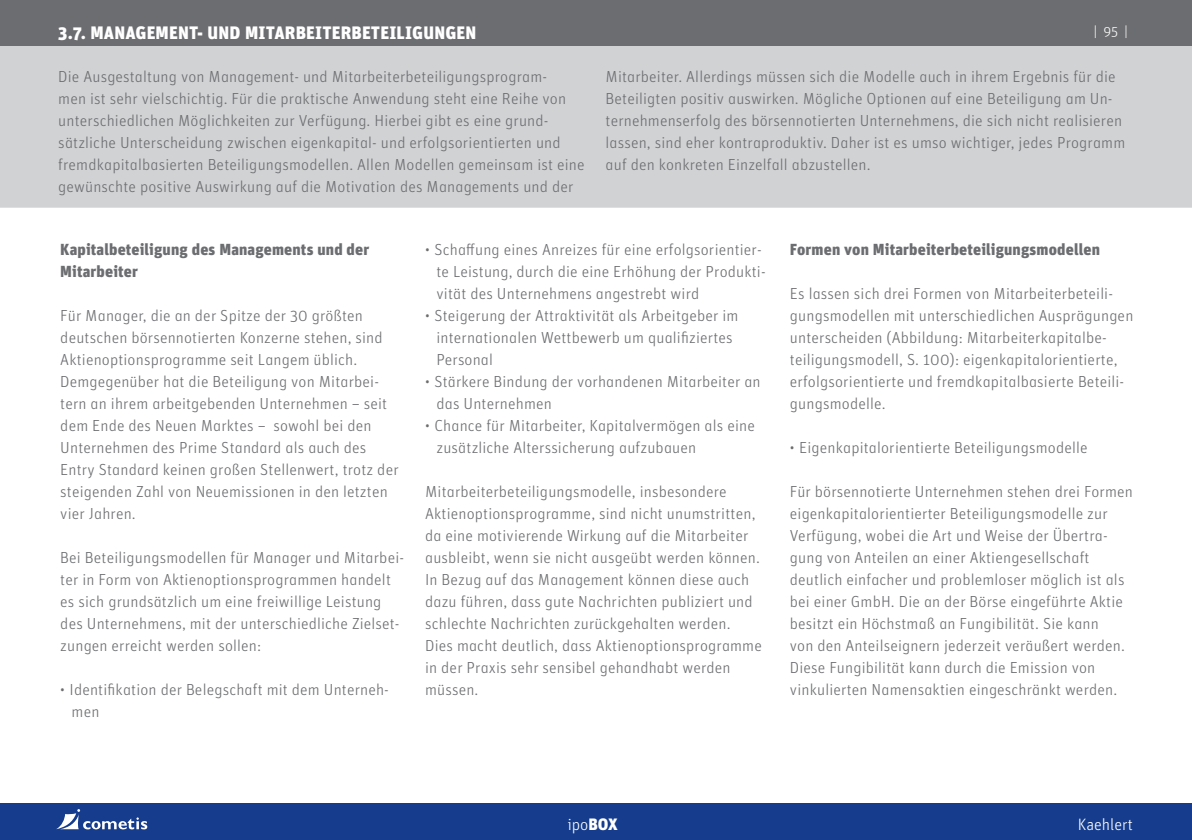
<style>
.page{position:relative;width:1192px;height:840px;background:#fff}
.page>*{position:absolute;margin:0;border:0;box-sizing:border-box;transform-origin:0 0}
.t1{font:900 18px "Unit";letter-spacing:.01em;color:#fff}
.t2{font:300 16.4px "Unit";color:#fff}
.t3{font:16px/22px "Unit Light Alternate";letter-spacing:.01em;color:#6c6d70}
.t4{font:900 16px/22px "Unit";letter-spacing:.01em;color:#6c6d70}
.t5{font:300 14px "Unit";color:#fff}
.s1{font-weight:900}
</style>
<div class="page">
<div style="left:0;top:802px;width:1192px;height:37px;background:#153c8d"></div>
<svg style="left:56px;top:809px;width:91px;height:20px"></svg>
<div style="left:0;top:46px;width:1192px;height:162px;background:#d1d2d4"></div>
<div style="left:0;top:0;width:1192px;height:46px;background:#6c6d70"></div>
<p class="t5" style="left:1093px;top:23px;width:36px">| 95 |</p>
<p class="t1" style="left:58px;top:21px;width:419px">3.7. Management- und Mitarbeiterbeteiligungen</p>
<p class="t3" style="left:58px;top:65px;width:528px">Die Ausgestaltung von Management- und Mitarbeiterbeteiligungsprogram-<br>men ist sehr vielschichtig. Für die praktische Anwendung steht eine Reihe von unterschiedlichen Möglichkeiten zur Verfügung. Hierbei gibt es eine grund&shy;sätzliche Unterscheidung zwischen eigenkapital- und erfolgsorientierten und fremdkapitalbasierten Beteiligungsmodellen. Allen Modellen gemeinsam ist eine gewünschte positive Auswirkung auf die Motivation des Managements und der</p>
<p class="t3" style="left:605px;top:65px;width:521px">Mitarbeiter. Allerdings müssen sich die Modelle auch in ihrem Ergebnis für die Beteiligten positiv auswirken. Mögliche Optionen auf eine Beteiligung am Un&shy;ternehmenserfolg des börsennotierten Unternehmens, die sich nicht realisieren lassen, sind eher kontraproduktiv. Daher ist es umso wichtiger, jedes Programm auf den konkreten Einzelfall abzustellen.</p>
<p class="t4" style="left:60px;top:238px;width:310px">Kapitalbeteiligung des Managements und der<br>Mitarbeiter</p>
<p class="t3" style="left:60px;top:304px;width:340px">Für Manager, die an der Spitze der 30 größten deutschen börsennotierten Konzerne stehen, sind Aktienoptionsprogramme seit Langem üblich.<br>Demgegenüber hat die Beteiligung von Mitarbei&shy;tern an ihrem arbeitgebenden Unternehmen – seit dem Ende des Neuen Marktes – sowohl bei den Unternehmen des Prime Standard als auch des Entry Standard keinen großen Stellenwert, trotz der steigenden Zahl von Neuemissionen in den letzten vier Jahren.</p>
<p class="t3" style="left:60px;top:546px;width:345px">Bei Beteiligungsmodellen für Manager und Mitarbei&shy;ter in Form von Aktienoptionsprogrammen handelt es sich grundsätzlich um eine freiwillige Leistung des Unternehmens, mit der unterschiedliche Zielset&shy;zungen erreicht werden sollen:</p>
<p class="t3" style="left:72px;top:678px;width:319px;text-indent:-11px">• Identifikation der Belegschaft mit dem Unterneh&shy;men</p>
<p class="t3" style="left:436px;top:238px;width:331px;text-indent:-11px">• Schaffung eines Anreizes für eine erfolgsorientier&shy;te Leistung, durch die eine Erhöhung der Produkti&shy;vität des Unternehmens angestrebt wird</p>
<p class="t3" style="left:436px;top:304px;width:303px;text-indent:-11px">• Steigerung der Attraktivität als Arbeitgeber im internationalen Wettbewerb um qualifiziertes<br>Personal</p>
<p class="t3" style="left:436px;top:370px;width:326px;text-indent:-11px">• Stärkere Bindung der vorhandenen Mitarbeiter an das Unternehmen</p>
<p class="t3" style="left:436px;top:414px;width:320px;text-indent:-11px">• Chance für Mitarbeiter, Kapitalvermögen als eine zusätzliche Alterssicherung aufzubauen</p>
<p class="t3" style="left:425px;top:480px;width:338px">Mitarbeiterbeteiligungsmodelle, insbesondere Aktienoptionsprogramme, sind nicht unumstritten, da eine motivierende Wirkung auf die Mitarbeiter ausbleibt, wenn sie nicht ausgeübt werden können.<br>In Bezug auf das Management können diese auch dazu führen, dass gute Nachrichten publiziert und schlechte Nachrichten zurückgehalten werden.<br>Dies macht deutlich, dass Aktienoptionsprogramme in der Praxis sehr sensibel gehandhabt werden müssen.</p>
<p class="t4" style="left:790px;top:238px;width:312px">Formen von Mitarbeiterbeteiligungsmodellen</p>
<p class="t3" style="left:790px;top:282px;width:345px">Es lassen sich drei Formen von Mitarbeiterbeteili&shy;gungsmodellen mit unterschiedlichen Ausprägungen unterscheiden (Abbildung: Mitarbeiterkapitalbe&shy;teiligungsmodell, S. 100): eigenkapitalorientierte, erfolgsorientierte und fremdkapitalbasierte Beteili&shy;gungsmodelle.</p>
<p class="t3" style="left:790px;top:436px;width:299px">• Eigenkapitalorientierte Beteiligungsmodelle</p>
<p class="t3" style="left:790px;top:480px;width:344px">Für börsennotierte Unternehmen stehen drei Formen eigenkapitalorientierter Beteiligungsmodelle zur Verfügung, wobei die Art und Weise der Übertra&shy;gung von Anteilen an einer Aktiengesellschaft deutlich einfacher und problemloser möglich ist als bei einer GmbH. Die an der Börse eingeführte Aktie besitzt ein Höchstmaß an Fungibilität. Sie kann<br>von den Anteilseignern jederzeit veräußert werden.<br>Diese Fungibilität kann durch die Emission von vinkulierten Namensaktien eingeschränkt werden.</p>
<p class="t2" style="left:567px;top:814px;width:52px">ipo<span class="s1">BOX</span></p>
<p class="t2" style="left:1078px;top:813px;width:57px">Kaehlert</p>
</div>
